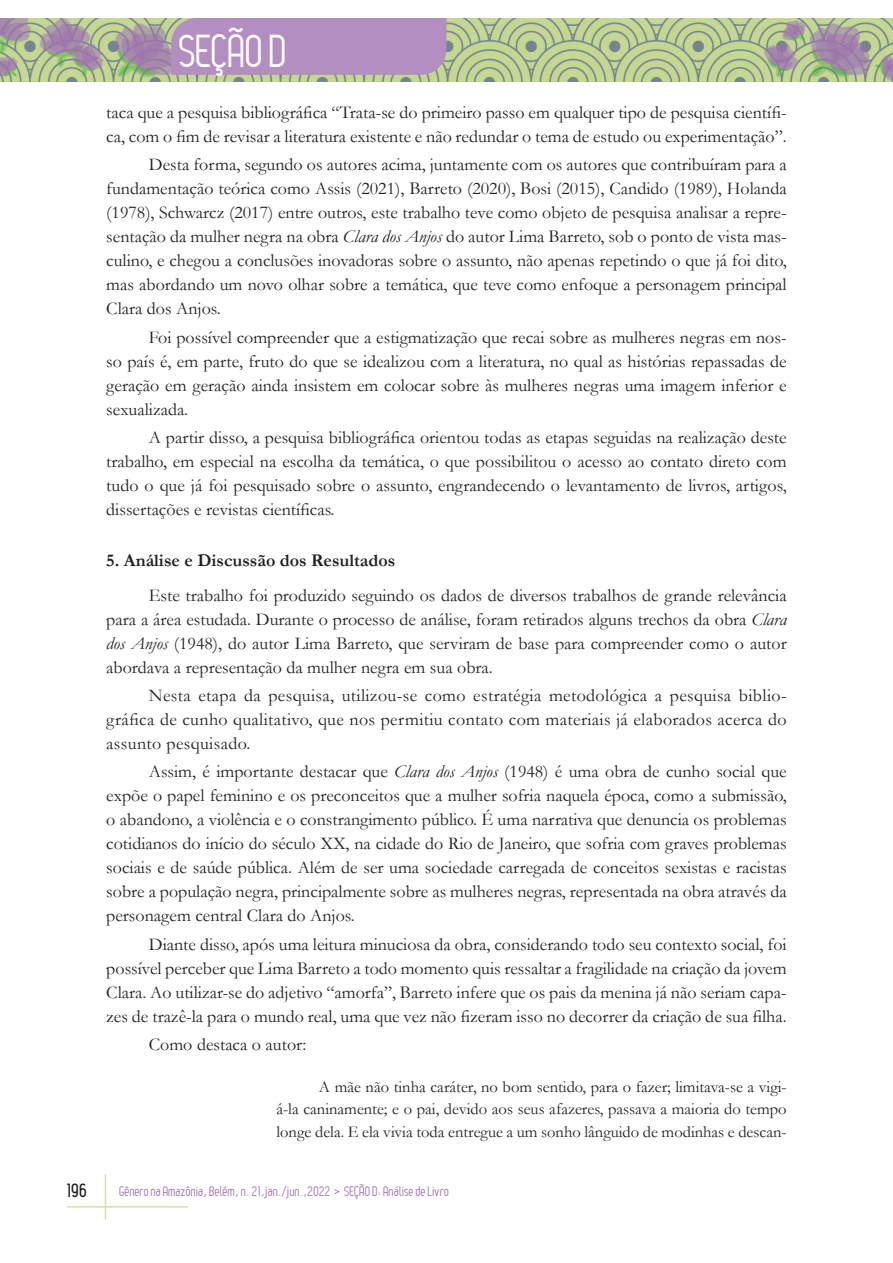
<style>
.page{position:relative;width:893px;height:1263px;background:#fff}
.page>*{position:absolute;margin:0;border:0;box-sizing:border-box;transform-origin:0 0}
.t1{font:45px "Leger";letter-spacing:-.01em;color:#fff}
.Texto{font:18px/24px "Garamond";color:#231f20;text-align:justify}
.Titulo_2{font:700 18px "Garamond";color:#231f20}
.t2{font:700 18px "Leger";color:#231f20}
.Citação{font:16.5px/22.5px "Garamond";color:#231f20;text-align:justify}
.t3{font:13.5px "Leger";color:#9f73af}
.s1{font-style:italic}
</style>
<div class="page">
<hr style="left:105px;top:1174px;width:1px;height:45px;background:#d2e0ac">
<hr style="left:67px;top:1206px;width:121px;height:1px;background:#d2e0ac">
<img style="left:0;top:18px;width:893px;height:64px">
<div style="left:171px;top:18px;width:275px;height:57px;background:#b28fc0"></div>
<h1 class="t1" style="left:179px;top:26px;width:110px">SEÇÃO D</h1>
<p class="Texto" style="left:106px;top:100px;width:682px">taca que a pesquisa bibliográfica “Trata-se do primeiro passo em qualquer tipo de pesquisa científi&shy;ca, com o fim de revisar a literatura existente e não redundar o tema de estudo ou experimentação”.</p>
<p class="Texto" style="left:106px;top:152px;width:682px;text-indent:43px">Desta forma, segundo os autores acima, juntamente com os autores que contribuíram para a fundamentação teórica como Assis (2021), Barreto (2020), Bosi (2015), Candido (1989), Holanda (1978), Schwarcz (2017) entre outros, este trabalho teve como objeto de pesquisa analisar a repre&shy;sentação da mulher negra na obra <span class="s1">Clara dos Anjos</span> do autor Lima Barreto, sob o ponto de vista mas&shy;culino, e chegou a conclusões inovadoras sobre o assunto, não apenas repetindo o que já foi dito, mas abordando um novo olhar sobre a temática, que teve como enfoque a personagem principal Clara dos Anjos.</p>
<p class="Texto" style="left:106px;top:324px;width:682px;text-indent:43px">Foi possível compreender que a estigmatização que recai sobre as mulheres negras em nos&shy;so país é, em parte, fruto do que se idealizou com a literatura, no qual as histórias repassadas de geração em geração ainda insistem em colocar sobre às mulheres negras uma imagem inferior e sexualizada.</p>
<p class="Texto" style="left:106px;top:425px;width:682px;text-indent:43px">A partir disso, a pesquisa bibliográfica orientou todas as etapas seguidas na realização deste trabalho, em especial na escolha da temática, o que possibilitou o acesso ao contato direto com tudo o que já foi pesquisado sobre o assunto, engrandecendo o levantamento de livros, artigos, dissertações e revistas científicas.</p>
<p class="Titulo_2" style="left:106px;top:548px;width:290px">5. Análise e Discussão dos Resultados</p>
<p class="Texto" style="left:106px;top:583px;width:682px;text-indent:43px">Este trabalho foi produzido seguindo os dados de diversos trabalhos de grande relevância para a área estudada. Durante o processo de análise, foram retirados alguns trechos da obra <span class="s1">Clara dos Anjos</span> (1948), do autor Lima Barreto, que serviram de base para compreender como o autor abordava a representação da mulher negra em sua obra.</p>
<p class="Texto" style="left:106px;top:683px;width:682px;text-indent:43px">Nesta etapa da pesquisa, utilizou-se como estratégia metodológica a pesquisa biblio&shy;gráfica de cunho qualitativo, que nos permitiu contato com materiais já elaborados acerca do assunto pesquisado.</p>
<p class="Texto" style="left:106px;top:759px;width:682px;text-indent:43px">Assim, é importante destacar que <span class="s1">Clara dos Anjos</span> (1948) é uma obra de cunho social que expõe o papel feminino e os preconceitos que a mulher sofria naquela época, como a submissão, o abandono, a violência e o constrangimento público. É uma narrativa que denuncia os problemas cotidianos do início do século XX, na cidade do Rio de Janeiro, que sofria com graves problemas sociais e de saúde pública. Além de ser uma sociedade carregada de conceitos sexistas e racistas sobre a população negra, principalmente sobre as mulheres negras, representada na obra através da personagem central Clara do Anjos.</p>
<p class="Texto" style="left:106px;top:931px;width:682px;text-indent:43px">Diante disso, após uma leitura minuciosa da obra, considerando todo seu contexto social, foi possível perceber que Lima Barreto a todo momento quis ressaltar a fragilidade na criação da jovem Clara. Ao utilizar-se do adjetivo “amorfa”, Barreto infere que os pais da menina já não seriam capa&shy;zes de trazê-la para o mundo real, uma que vez não fizeram isso no decorrer da criação de sua filha.</p>
<p class="Texto" style="left:149px;top:1032px;width:159px">Como destaca o autor:</p>
<p class="Citação" style="left:276px;top:1075px;width:512px;text-indent:43px">A mãe não tinha caráter, no bom sentido, para o fazer; limitava-se a vigi&shy;á-la caninamente; e o pai, devido aos seus afazeres, passava a maioria do tempo longe dela. E ela vivia toda entregue a um sonho lânguido de modinhas e descan-</p>
<p class="t2" style="left:67px;top:1180px;width:21px">196</p>
<p class="t3" style="left:119px;top:1183px;width:331px">Gênero na Amazônia, Belém, n. 21,jan./jun.,2022 &gt; SEÇÃO D: Análise de Livro</p>
</div>
